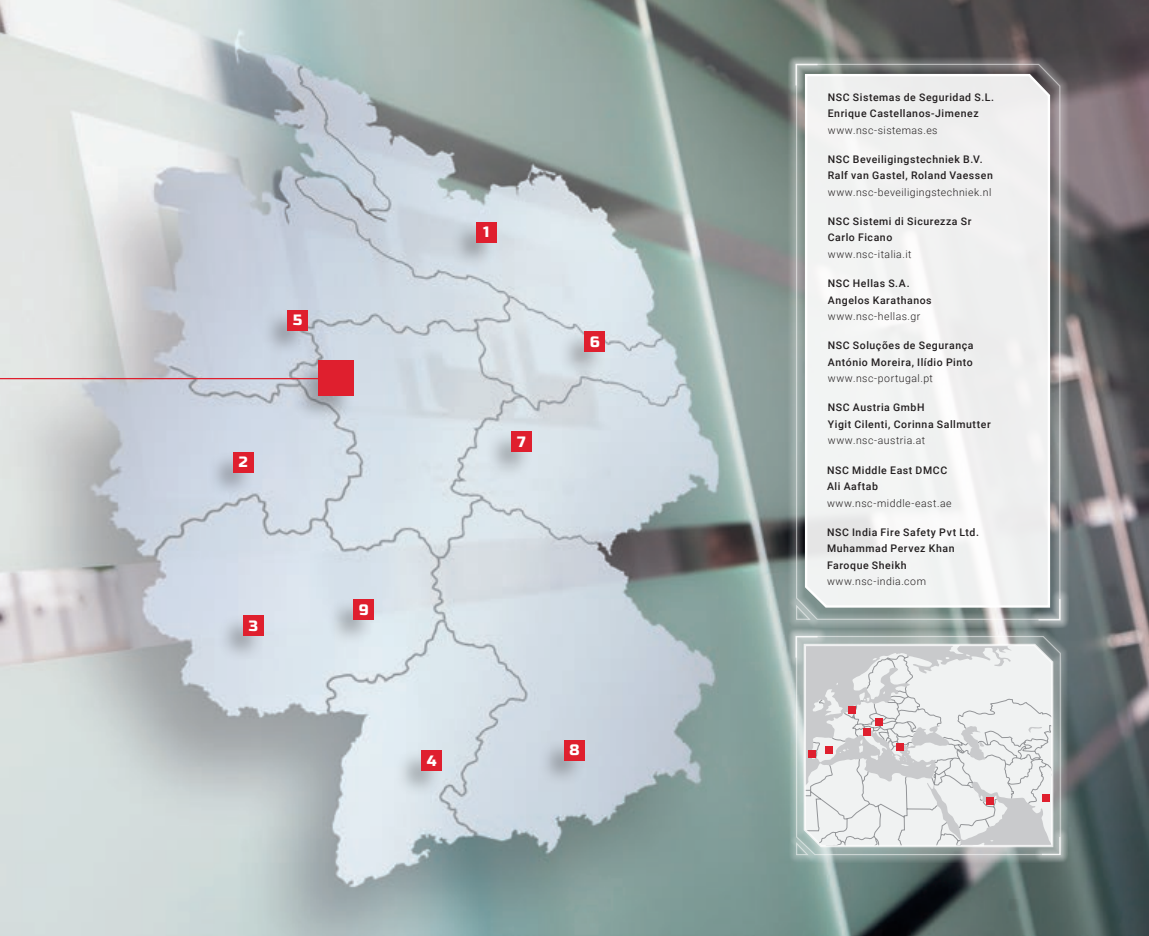
<style>
.page{position:relative;width:1149px;height:936px;background:#fff}
.page>*{position:absolute;margin:0;border:0;box-sizing:border-box;transform-origin:0 0}
.t1{font:15px "Russo One";color:#fff}
.t2{font:500 10.5px/16.5px "Roboto";letter-spacing:.05em;color:#231f20}
.t3{font:300 10.5px "Roboto";letter-spacing:.045em;color:#231f20}
</style>
<div class="page">
<img style="left:0;top:0;width:1148px;height:935px">
<div style="left:260px;top:307px;width:49px;height:49px;background:#231f20;opacity:.31"></div>
<div style="left:287px;top:310px;width:21px;height:20px;background:#df1f2e"></div>
<div style="left:449px;top:219px;width:48px;height:49px;background:#231f20;opacity:.31"></div>
<div style="left:475px;top:222px;width:21px;height:20px;background:#df1f2e"></div>
<div style="left:394px;top:747px;width:49px;height:49px;background:#231f20;opacity:.31"></div>
<div style="left:421px;top:750px;width:21px;height:20px;background:#df1f2e"></div>
<div style="left:558px;top:329px;width:48px;height:48px;background:#231f20;opacity:.31"></div>
<div style="left:584px;top:331px;width:21px;height:21px;background:#df1f2e"></div>
<div style="left:327px;top:596px;width:48px;height:49px;background:#231f20;opacity:.31"></div>
<div style="left:353px;top:599px;width:21px;height:20px;background:#df1f2e"></div>
<div style="left:537px;top:737px;width:49px;height:48px;background:#231f20;opacity:.31"></div>
<div style="left:564px;top:739px;width:20px;height:21px;background:#df1f2e"></div>
<div style="left:484px;top:428px;width:49px;height:49px;background:#231f20;opacity:.31"></div>
<div style="left:511px;top:431px;width:20px;height:21px;background:#df1f2e"></div>
<div style="left:787px;top:56px;width:281px;height:572px;background:#fff;opacity:.75"></div>
<svg style="left:795px;top:63px;width:265px;height:557px"></svg>
<svg style="left:803px;top:73px;width:247px;height:535px"></svg>
<div style="left:787px;top:56px;width:38px;height:38px;background:#fff;opacity:.75"></div>
<svg style="left:794px;top:63px;width:24px;height:24px"></svg>
<div style="left:1029px;top:590px;width:39px;height:38px;background:#fff;opacity:.75"></div>
<svg style="left:1036px;top:597px;width:24px;height:24px"></svg>
<div style="left:787px;top:596px;width:31px;height:32px;background:#fff;opacity:.75"></div>
<svg style="left:795px;top:603px;width:15px;height:18px"></svg>
<div style="left:291px;top:357px;width:64px;height:64px;background:#231f20;opacity:.31"></div>
<div style="left:318px;top:360px;width:35px;height:35px;background:#df1f2e"></div>
<svg style="left:0;top:377px;width:321px;height:351px"></svg>
<div style="left:787px;top:627px;width:38px;height:39px;background:#fff;opacity:.75"></div>
<div style="left:788px;top:628px;width:279px;height:234px;background:#fff;opacity:.75"></div>
<div style="left:1034px;top:829px;width:33px;height:33px;background:#fff;opacity:.75"></div>
<div style="left:788px;top:835px;width:27px;height:27px;background:#fff;opacity:.75"></div>
<svg style="left:794px;top:635px;width:266px;height:221px"></svg>
<div style="left:986px;top:796px;width:7px;height:8px;background:#df1f2e"></div>
<div style="left:807px;top:750px;width:8px;height:7px;background:#df1f2e"></div>
<div style="left:863px;top:728px;width:7px;height:8px;background:#df1f2e"></div>
<div style="left:874px;top:718px;width:7px;height:7px;background:#df1f2e"></div>
<h1 class="t1" style="left:293px;top:311px;width:10px">5</h1>
<h1 class="t1" style="left:239px;top:453px;width:10px">2</h1>
<h1 class="t1" style="left:249px;top:617px;width:11px">3</h1>
<h1 class="t1" style="left:359px;top:600px;width:11px">9</h1>
<h1 class="t1" style="left:483px;top:223px;width:8px">1</h1>
<h1 class="t1" style="left:517px;top:433px;width:10px">7</h1>
<h1 class="t1" style="left:590px;top:333px;width:11px">6</h1>
<h1 class="t1" style="left:426px;top:752px;width:11px">4</h1>
<h1 class="t1" style="left:569px;top:741px;width:12px">8</h1>
<p class="t2" style="left:827px;top:88px;width:168px">NSC Sistemas de Seguridad S.L.<br>Enrique Castellanos-Jimenez</p>
<p class="t3" style="left:827px;top:122px;width:111px">www.nsc-sistemas.es</p>
<p class="t2" style="left:827px;top:150px;width:166px">NSC Beveiligingstechniek B.V.<br>Ralf van Gastel, Roland Vaessen</p>
<p class="t3" style="left:827px;top:185px;width:165px">www.nsc-beveiligingstechniek.nl</p>
<p class="t2" style="left:827px;top:212px;width:145px">NSC Sistemi di Sicurezza Sr<br>Carlo Ficano</p>
<p class="t3" style="left:827px;top:247px;width:85px">www.nsc-italia.it</p>
<p class="t2" style="left:827px;top:275px;width:105px">NSC Hellas S.A.<br>Angelos Karathanos</p>
<p class="t3" style="left:827px;top:309px;width:94px">www.nsc-hellas.gr</p>
<p class="t2" style="left:827px;top:337px;width:147px">NSC Soluções de Segurança<br>António Moreira, Ilídio Pinto</p>
<p class="t3" style="left:827px;top:371px;width:107px">www.nsc-portugal.pt</p>
<p class="t2" style="left:827px;top:399px;width:164px">NSC Austria GmbH<br>Yigit Cilenti, Corinna Sallmutter</p>
<p class="t3" style="left:827px;top:433px;width:99px">www.nsc-austria.at</p>
<p class="t2" style="left:826px;top:461px;width:122px">NSC Middle East DMCC<br>Ali Aaftab</p>
<p class="t3" style="left:826px;top:495px;width:126px">www.nsc-middle-east.ae</p>
<p class="t2" style="left:826px;top:523px;width:153px">NSC India Fire Safety Pvt Ltd.<br>Muhammad Pervez Khan<br>Faroque Sheikh</p>
<p class="t3" style="left:826px;top:574px;width:100px">www.nsc-india.com</p>
</div>
